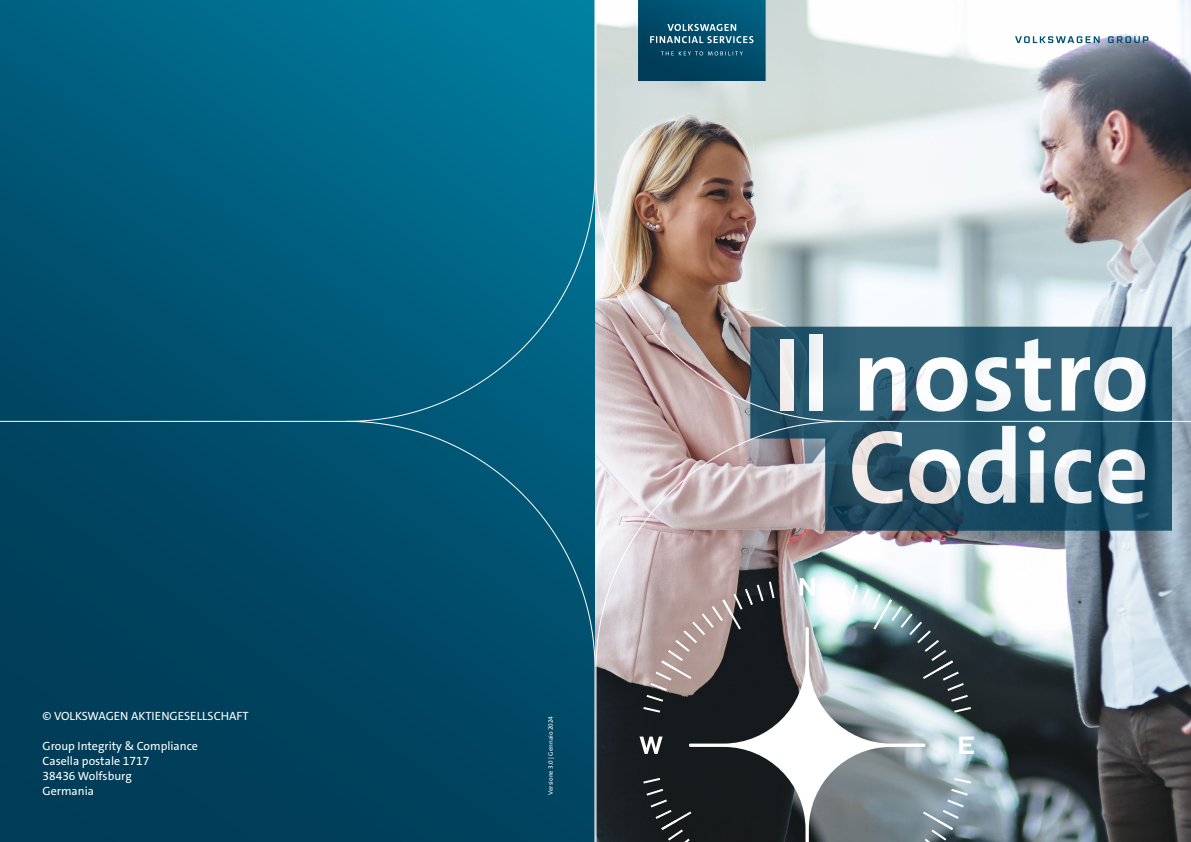
<style>
.page{position:relative;width:1191px;height:842px;background:#fff}
.page>*{position:absolute;margin:0;border:0;box-sizing:border-box;transform-origin:0 0}
.t1{font:700 105.3px/92.1px "VWAG The Sans";color:#fff;text-align:right}
.t2{font:12px/15px "VWAG The Sans";color:#fff}
.t3{font:6.5px "VWAG The Sans";color:#fff}
</style>
<div class="page">
<img style="left:596px;top:0;width:595px;height:842px">
<svg style="left:0;top:0;width:596px;height:842px;background:#015472"></svg>
<p class="t2" style="left:43px;top:708px;width:208px">© VOLKSWAGEN AKTIENGESELLSCHAFT</p>
<p class="t2" style="left:43px;top:738px;width:157px">Group Integrity &amp; Compliance<br>Casella postale 1717<br>38436 Wolfsburg<br>Germania</p>
<p class="t3" style="left:546px;top:795px;width:80px;rotate:-90deg">Versione 3.0 | Gennaio 2024</p>
<h1 class="t1" style="left:773px;top:330px;width:377px">Il nostro<br>Codice</h1>
</div>
